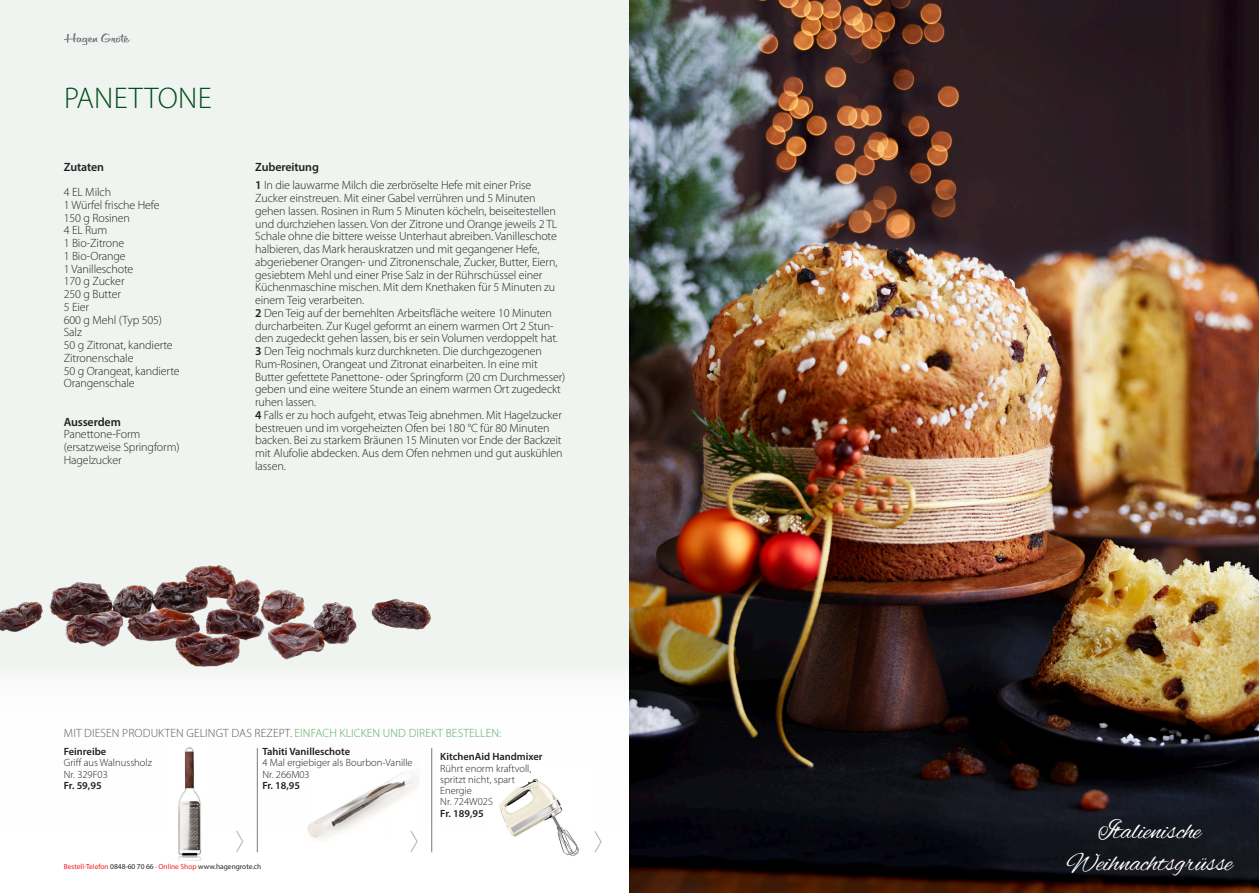
<style>
.page{position:relative;width:1259px;height:893px;background:#fff}
.page>*{position:absolute;margin:0;border:0;box-sizing:border-box;transform-origin:0 0}
.t1{font:300 30px "Myriad Pro";letter-spacing:.01em;color:#004e1c}
.t2{font:27px "Alex Brush";letter-spacing:-.01em;color:#fff}
.Copy{font:300 12px/12.8px "Myriad Pro";letter-spacing:-.01em;color:#231f20}
.t3{font:300 12px "Myriad Pro";letter-spacing:.01em;color:#57585a}
.Copy-2{font:600 12px "Myriad Pro";letter-spacing:-.01em;color:#231f20}
.t4{font:300 10.5px/11.2px "Myriad Pro";color:#231f20}
.t5{font:600 10.5px "Myriad Pro";color:#231f20}
.t6{font:7.35px "Myriad Pro";color:#231f20}
.s1{font-weight:600}
.s2{color:#56aa5c}
.s3{color:#ee1d23}
</style>
<div class="page">
<div style="left:0;top:0;width:887px;height:893px;background:#f0f4f1"></div>
<div style="left:0;top:663px;width:1259px;height:230px;background:#fff"></div>
<hr style="left:431px;top:748px;width:1px;height:104px;background:#717d83">
<svg style="left:594px;top:831px;width:8px;height:22px"></svg>
<hr style="left:257px;top:748px;width:1px;height:104px;background:#717d83">
<svg style="left:236px;top:831px;width:8px;height:21px"></svg>
<img style="left:308px;top:772px;width:111px;height:68px">
<svg style="left:409px;top:829px;width:9px;height:23px"></svg>
<img style="left:629px;top:0;width:630px;height:893px">
<img style="left:178px;top:747px;width:23px;height:113px">
<img style="left:0;top:565px;width:332px;height:104px">
<img style="left:499px;top:779px;width:80px;height:77px">
<svg style="left:64px;top:33px;width:66px;height:12px"></svg>
<p class="t1" style="left:64px;top:80px;width:149px">PANETTONE</p>
<p class="Copy-2" style="left:64px;top:159px;width:42px">Zutaten</p>
<p class="Copy" style="left:64px;top:186px;width:49px">4 EL Milch</p>
<p class="Copy" style="left:64px;top:198px;width:97px">1 Würfel frische Hefe</p>
<p class="Copy" style="left:64px;top:211px;width:68px">150 g Rosinen</p>
<p class="Copy" style="left:64px;top:224px;width:45px">4 EL Rum</p>
<p class="Copy" style="left:64px;top:237px;width:62px">1 Bio-Zitrone</p>
<p class="Copy" style="left:64px;top:249px;width:63px">1 Bio-Orange</p>
<p class="Copy" style="left:64px;top:262px;width:71px">1 Vanilleschote</p>
<p class="Copy" style="left:64px;top:275px;width:62px">170 g Zucker</p>
<p class="Copy" style="left:64px;top:288px;width:59px">250 g Butter</p>
<p class="Copy" style="left:64px;top:300px;width:27px">5 Eier</p>
<p class="Copy" style="left:64px;top:313px;width:100px">600 g Mehl (Typ 505)</p>
<p class="Copy" style="left:64px;top:326px;width:20px">Salz</p>
<p class="Copy" style="left:64px;top:339px;width:110px">50 g Zitronat, kandierte<br>Zitronenschale</p>
<p class="Copy" style="left:64px;top:364px;width:117px">50 g Orangeat, kandierte<br>Orangenschale</p>
<p class="Copy-2" style="left:64px;top:414px;width:59px">Ausserdem</p>
<p class="Copy" style="left:64px;top:428px;width:117px">Panettone-Form (ersatzweise Springform)</p>
<p class="Copy" style="left:64px;top:453px;width:59px">Hagelzucker</p>
<p class="Copy-2" style="left:255px;top:159px;width:65px">Zubereitung</p>
<p class="Copy" style="left:255px;top:179px;width:304px"><span class="s1">1</span> In die lauwarme Milch die zerbröselte Hefe mit einer Prise Zucker einstreuen. Mit einer Gabel verrühren und 5 Minuten gehen lassen. Rosinen in Rum 5 Minuten köcheln, beiseitestellen und durchziehen lassen. Von der Zitrone und Orange jeweils 2 TL Schale ohne die bittere weisse Unterhaut abreiben. Vanilleschote halbieren, das Mark herauskratzen und mit gegangener Hefe, abgeriebener Orangen- und Zitronenschale, Zucker, Butter, Eiern, gesiebtem Mehl und einer Prise Salz in der Rührschüssel einer Küchenmaschine mischen. Mit dem Knethaken für 5 Minuten zu einem Teig verarbeiten.</p>
<p class="Copy" style="left:255px;top:306px;width:304px"><span class="s1">2</span> Den Teig auf der bemehlten Arbeitsfläche weitere 10 Minuten durcharbeiten. Zur Kugel geformt an einem warmen Ort 2 Stun&shy;den zugedeckt gehen lassen, bis er sein Volumen verdoppelt hat.</p>
<p class="Copy" style="left:255px;top:345px;width:312px"><span class="s1">3</span> Den Teig nochmals kurz durchkneten. Die durchgezogenen Rum-Rosinen, Orangeat und Zitronat einarbeiten. In eine mit Butter gefettete Panettone- oder Springform (20 cm Durchmesser) geben und eine weitere Stunde an einem warmen Ort zugedeckt ruhen lassen.</p>
<p class="Copy" style="left:255px;top:408px;width:309px"><span class="s1">4</span> Falls er zu hoch aufgeht, etwas Teig abnehmen. Mit Hagelzucker bestreuen und im vorgeheizten Ofen bei 180 °C für 80 Minuten backen. Bei zu starkem Bräunen 15 Minuten vor Ende der Backzeit mit Alufolie abdecken. Aus dem Ofen nehmen und gut auskühlen lassen.</p>
<p class="t3" style="left:64px;top:726px;width:439px">MIT DIESEN PRODUKTEN GELINGT DAS REZEPT. <span class="s2">EINFACH KLICKEN UND DIREKT BESTELLEN:</span></p>
<p class="t4" style="left:64px;top:746px;width:90px"><span class="s1">Feinreibe<br></span>Griff aus Walnussholz</p>
<p class="t4" style="left:64px;top:768px;width:46px">Nr. 329F03</p>
<p class="t5" style="left:64px;top:779px;width:39px">Fr. 59,95</p>
<p class="t4" style="left:262px;top:746px;width:152px"><span class="s1">Tahiti Vanilleschote<br></span>4 Mal ergiebiger als Bourbon-Vanille</p>
<p class="t4" style="left:262px;top:768px;width:49px">Nr. 266M03</p>
<p class="t5" style="left:262px;top:779px;width:39px">Fr. 18,95</p>
<p class="t5" style="left:440px;top:750px;width:104px">KitchenAid Handmixer</p>
<p class="t4" style="left:440px;top:762px;width:92px">Rührt enorm kraftvoll, spritzt nicht, spart<br>Energie<br>Nr. 724W02S</p>
<p class="t5" style="left:440px;top:806px;width:45px">Fr. 189,95</p>
<p class="t2" style="left:1098px;top:815px;width:104px">Italienische</p>
<p class="t6" style="left:64px;top:862px;width:199px"><span class="s3">Bestell-Telefon</span> 0848-60 70 66 · <span class="s3">Online Shop</span> www.hagengrote.ch</p>
<p class="t2" style="left:1066px;top:848px;width:167px">Weihnachtsgrüsse</p>
</div>
